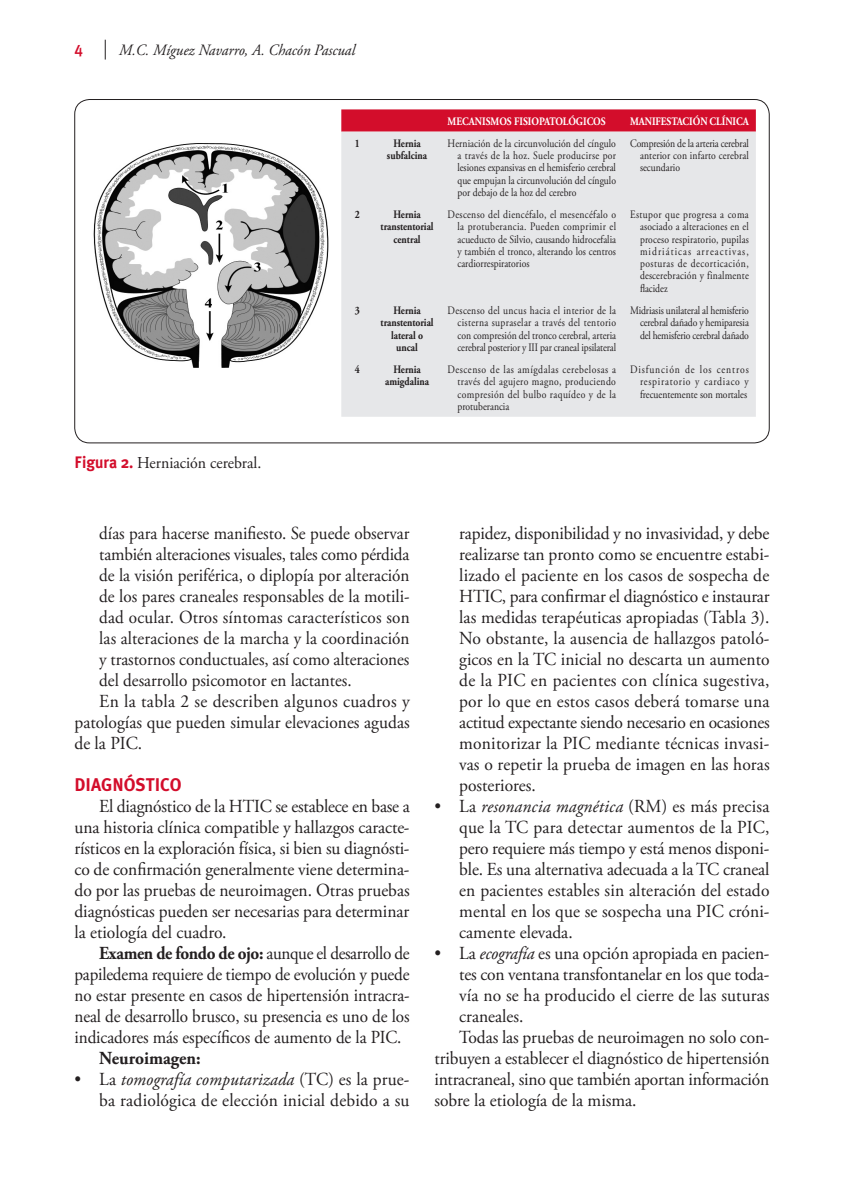
<style>
.page{position:relative;width:844px;height:1191px;background:#fff}
.page>*{position:absolute;margin:0;border:0;box-sizing:border-box;transform-origin:0 0}
.tx{font:18.38px/21px "Adobe Garamond Pro";color:#231f20;text-align:justify;scale:.95 1}
.tx-2{font:18.38px/21px "Adobe Garamond Pro";color:#231f20;text-align:justify;scale:.93 1}
.tx-3{font:700 18.38px "Adobe Garamond Pro";color:#231f20;scale:.95 1}
.parr_1{font:700 18.38px "Meta Plus";color:#d30d2b;scale:.95 1}
.fig_pie{font:16.62px "Adobe Garamond Pro";color:#231f20;scale:.95 1}
.t1{font:16.62px "Meta Plus Medium Caps";color:#d30d2b;scale:.95 1}
.t2{font:italic 15.75px "Adobe Garamond Pro";color:#231f20;scale:.95 1}
.tx-4{font:11.38px/12.2px "Adobe Garamond Pro";color:#231f20;text-align:justify;scale:.85 1}
.tx-5{font:11.38px/12.2px "Adobe Garamond Pro";color:#231f20;text-align:justify;scale:.84 1}
.tx-6{font:700 11.38px/12.2px "Adobe Garamond Pro";color:#231f20;text-align:center;scale:.85 1}
.tx-7{font:700 11.38px "Adobe Garamond Pro";letter-spacing:-.005em;color:#fff;scale:.85 1}
.s1{font-family:"Meta Plus";font-weight:700;color:#d30d2b}
.s2{font-weight:700}
.s3{font-style:italic}
</style>
<div class="page">
<svg style="left:105px;top:40px;width:1px;height:20px"></svg>
<img style="left:93px;top:143px;width:236px;height:224px">
<svg style="left:341px;top:109px;width:414px;height:23px;background:#d41733"></svg>
<div style="left:341px;top:132px;width:414px;height:285px;background:#e6e7e9"></div>
<p class="t1" style="left:74px;top:41px;width:10px">4</p>
<p class="t2" style="left:119px;top:41px;width:250px">M.C. Míguez Navarro, A. Chacón Pascual</p>
<p class="tx-7" style="left:447px;top:114px;width:187px">MECANISMOS FISIOPATOLÓGICOS</p>
<p class="tx-7" style="left:630px;top:114px;width:141px">MANIFESTACIÓN CLÍNICA</p>
<p class="fig_pie" style="left:74px;top:453px;width:198px"><span class="s1">Figura 2.</span> Herniación cerebral.</p>
<p class="tx-6" style="left:355px;top:137px;width:7px">1</p>
<p class="tx-6" style="left:387px;top:137px;width:49px">Hernia subfalcina</p>
<p class="tx-4" style="left:457px;top:138px;width:188px;text-indent:-10px">Herniación de la circunvolución del cíngulo a través de la hoz. Suele producirse por lesiones expansivas en el hemisferio cerebral que empujan la circunvolución del cíngulo por debajo de la hoz del cerebro</p>
<p class="tx-4" style="left:639px;top:138px;width:129px;text-indent:-10px">Compresión de la arteria cerebral anterior con infarto cerebral secundario</p>
<p class="tx-6" style="left:355px;top:209px;width:7px">2</p>
<p class="tx-6" style="left:380px;top:209px;width:64px">Hernia transtentorial central</p>
<p class="tx-4" style="left:457px;top:209px;width:188px;text-indent:-10px">Descenso del diencéfalo, el mesencéfalo o la protuberancia. Pueden comprimir el acueducto de Silvio, causando hidrocefalia y también el tronco, alterando los centros cardiorrespiratorios</p>
<p class="tx-5" style="left:639px;top:209px;width:131px;text-indent:-10px">Estupor que progresa a coma asociado a alteraciones en el proceso respiratorio, pupilas midriáticas arreactivas, posturas de decorticación, descerebración y finalmente flacidez</p>
<p class="tx-6" style="left:355px;top:304px;width:7px">3</p>
<p class="tx-6" style="left:380px;top:304px;width:64px">Hernia transtentorial lateral o uncal</p>
<p class="tx-4" style="left:457px;top:305px;width:188px;text-indent:-10px">Descenso del uncus hacia el interior de la cisterna supraselar a través del tentorio con compresión del tronco cerebral, arteria cerebral posterior y III par craneal ipsilateral</p>
<p class="tx-4" style="left:639px;top:305px;width:130px;text-indent:-10px">Midriasis unilateral al hemisferio cerebral dañado y hemiparesia del hemisferio cerebral dañado</p>
<p class="tx-6" style="left:355px;top:363px;width:7px">4</p>
<p class="tx-6" style="left:385px;top:363px;width:53px">Hernia amigdalina</p>
<p class="tx-4" style="left:457px;top:364px;width:188px;text-indent:-10px">Descenso de las amígdalas cerebelosas a través del agujero magno, produciendo compresión del bulbo raquídeo y de la protuberancia</p>
<p class="tx-4" style="left:639px;top:364px;width:129px;text-indent:-10px">Disfunción de los centros respiratorio y cardiaco y frecuentemente son mortales</p>
<p class="tx-2" style="left:99px;top:523px;width:335px">días para hacerse manifiesto. Se puede observar también alteraciones visuales, tales como pérdida de la visión periférica, o diplopía por alteración de los pares craneales responsables de la motili&shy;dad ocular. Otros síntomas característicos son las alteraciones de la marcha y la coordinación y trastornos conductuales, así como alteraciones del desarrollo psicomotor en lactantes.</p>
<p class="tx" style="left:74px;top:691px;width:354px;text-indent:25px">En la tabla 2 se describen algunos cuadros y patologías que pueden simular elevaciones agudas de la PIC.</p>
<p class="parr_1" style="left:74px;top:774px;width:114px">DIAGNÓSTICO</p>
<p class="tx" style="left:74px;top:796px;width:354px;text-indent:25px">El diagnóstico de la HTIC se establece en base a una historia clínica compatible y hallazgos caracte&shy;rísticos en la exploración física, si bien su diagnósti&shy;co de confirmación generalmente viene determina&shy;do por las pruebas de neuroimagen. Otras pruebas diagnósticas pueden ser necesarias para determinar la etiología del cuadro.</p>
<p class="tx-2" style="left:74px;top:943px;width:362px;text-indent:25px"><span class="s2">Examen de fondo de ojo:</span> aunque el desarrollo de papiledema requiere de tiempo de evolución y puede no estar presente en casos de hipertensión intracra&shy;neal de desarrollo brusco, su presencia es uno de los indicadores más específicos de aumento de la PIC.</p>
<p class="tx-3" style="left:99px;top:1048px;width:108px">Neuroimagen:</p>
<p class="tx" style="left:74px;top:1069px;width:354px;text-align:right">• La <span class="s3">tomografía computarizada</span> (TC) es la prue&shy;ba radiológica de elección inicial debido a su</p>
<p class="tx" style="left:459px;top:523px;width:328px">rapidez, disponibilidad y no invasividad, y debe realizarse tan pronto como se encuentre estabi&shy;lizado el paciente en los casos de sospecha de HTIC, para confirmar el diagnóstico e instaurar las medidas terapéuticas apropiadas (Tabla 3).<br>No obstante, la ausencia de hallazgos patoló&shy;gicos en la TC inicial no descarta un aumento de la PIC en pacientes con clínica sugestiva, por lo que en estos casos deberá tomarse una actitud expectante siendo necesario en ocasiones monitorizar la PIC mediante técnicas invasi&shy;vas o repetir la prueba de imagen en las horas posteriores.</p>
<p class="tx" style="left:459px;top:796px;width:328px;text-indent:-25px">• La <span class="s3">resonancia magnética</span> (RM) es más precisa que la TC para detectar aumentos de la PIC, pero requiere más tiempo y está menos disponi&shy;ble. Es una alternativa adecuada a la TC craneal en pacientes estables sin alteración del estado mental en los que se sospecha una PIC cróni&shy;camente elevada.</p>
<p class="tx" style="left:459px;top:943px;width:328px;text-indent:-25px">• La <span class="s3">ecografía</span> es una opción apropiada en pacien&shy;tes con ventana transfontanelar en los que toda&shy;vía no se ha producido el cierre de las suturas craneales.</p>
<p class="tx" style="left:434px;top:1027px;width:354px;text-indent:25px">Todas las pruebas de neuroimagen no solo con&shy;tribuyen a establecer el diagnóstico de hipertensión intracraneal, sino que también aportan información sobre la etiología de la misma.</p>
</div>
